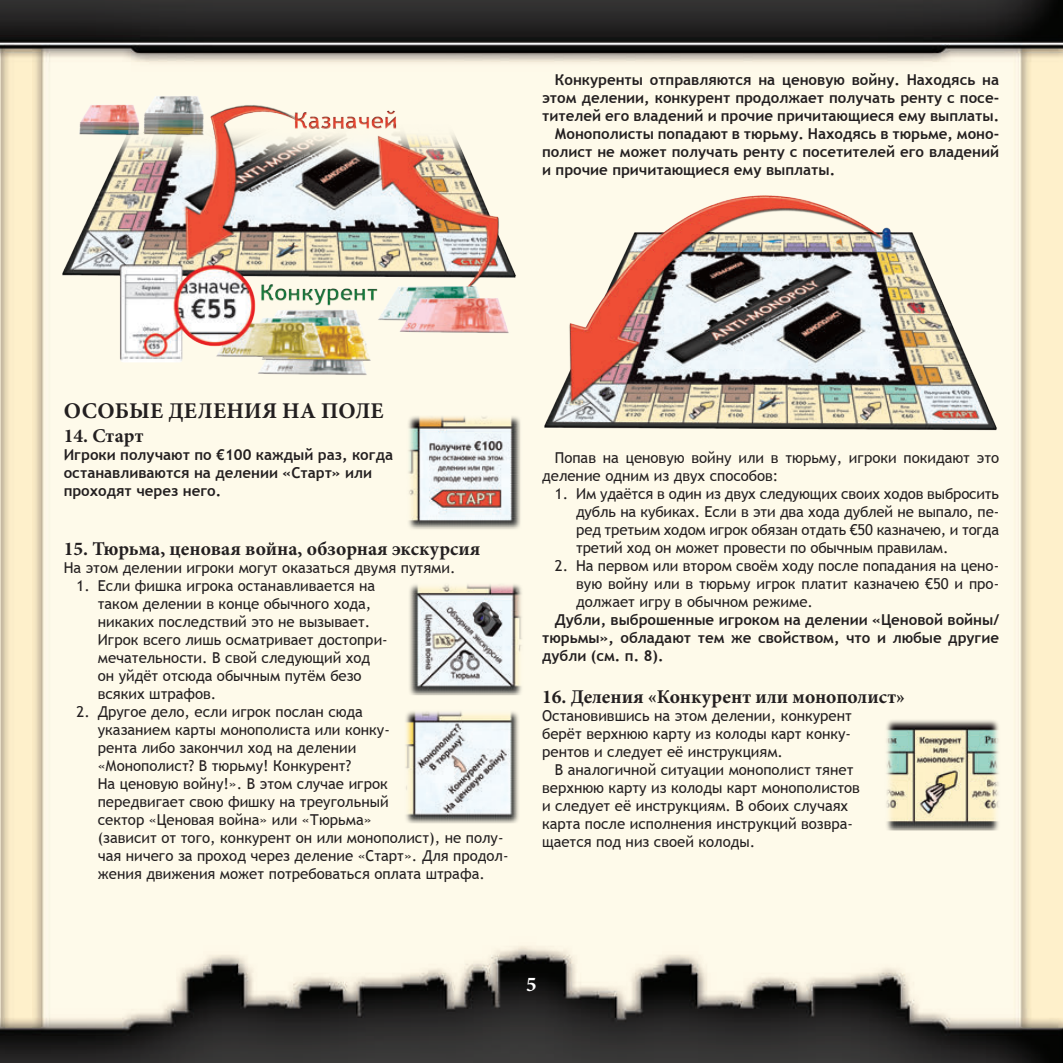
<style>
.page{position:relative;width:1063px;height:1063px;background:#fff}
.page>*{position:absolute;margin:0;border:0;box-sizing:border-box;transform-origin:0 0}
.t1{font:700 22.5px "Minion Pro";letter-spacing:.01em;color:#231f20}
.t2{font:700 21px "Minion Pro";color:#fff}
.t3{font:700 19.5px "Minion Pro";color:#231f20}
.t4{font:15px/18px "Trebuchet MS";color:#231f20}
.t5{font:700 15px/18px "Trebuchet MS";color:#231f20;text-align:justify}
</style>
<div class="page">
<img style="left:0;top:0;width:1063px;height:1063px">
<img style="left:403px;top:407px;width:123px;height:127px">
<img style="left:539px;top:82px;width:464px;height:465px">
<img style="left:57px;top:0;width:466px;height:394px">
<img style="left:403px;top:574px;width:123px;height:128px">
<img style="left:401px;top:705px;width:127px;height:123px">
<img style="left:880px;top:710px;width:123px;height:128px">
<p class="t5" style="left:542px;top:71px;width:459px;text-indent:13px">Конкуренты отправляются на ценовую войну. Находясь на этом делении, конкурент продолжает получать ренту с посе&shy;тителей его владений и прочие причитающиеся ему выплаты.</p>
<p class="t5" style="left:542px;top:125px;width:459px;text-indent:13px">Монополисты попадают в тюрьму. Находясь в тюрьме, моно&shy;полист не может получать ренту с посетителей его владений и прочие причитающиеся ему выплаты.</p>
<p class="t1" style="left:64px;top:395px;width:321px">ОСОБЫЕ ДЕЛЕНИЯ НА ПОЛЕ</p>
<p class="t3" style="left:64px;top:422px;width:81px">14. Старт</p>
<p class="t5" style="left:64px;top:446px;width:331px;text-align:left">Игроки получают по €100 каждый раз, когда останавливаются на делении «Старт» или проходят через него.</p>
<p class="t3" style="left:64px;top:535px;width:418px">15. Тюрьма, ценовая война, обзорная экскурсия</p>
<p class="t4" style="left:64px;top:559px;width:393px">На этом делении игроки могут оказаться двумя путями.</p>
<p class="t4" style="left:98px;top:577px;width:291px;text-indent:-21px">1. Если фишка игрока останавливается на таком делении в конце обычного хода, никаких последствий это не вызывает.<br>Игрок всего лишь осматривает достопри&shy;мечательности. В свой следующий ход он уйдёт отсюда обычным путём безо всяких штрафов.</p>
<p class="t4" style="left:98px;top:703px;width:412px;text-indent:-21px">2. Другое дело, если игрок послан сюда<br>указанием карты монополиста или конку-<br>рента либо закончил ход на делении<br>«Монополист? В тюрьму! Конкурент?<br>На ценовую войну!». В этом случае игрок<br>передвигает свою фишку на треугольный<br>сектор «Ценовая война» или «Тюрьма»<br>(зависит от того, конкурент он или монополист), не полу&shy;чая ничего за проход через деление «Старт». Для продол&shy;жения движения может потребоваться оплата штрафа.</p>
<p class="t4" style="left:542px;top:449px;width:459px;text-indent:13px">Попав на ценовую войну или в тюрьму, игроки покидают это деление одним из двух способов:</p>
<p class="t4" style="left:576px;top:485px;width:425px;text-align:justify;text-indent:-21px">1. Им удаётся в один из двух следующих своих ходов выбросить дубль на кубиках. Если в эти два хода дублей не выпало, пе&shy;ред третьим ходом игрок обязан отдать €50 казначею, и тогда третий ход он может провести по обычным правилам.</p>
<p class="t4" style="left:576px;top:557px;width:425px;text-align:justify;text-indent:-21px">2. На первом или втором своём ходу после попадания на цено&shy;вую войну или в тюрьму игрок платит казначею €50 и про&shy;должает игру в обычном режиме.</p>
<p class="t5" style="left:542px;top:611px;width:459px;text-indent:13px">Дубли, выброшенные игроком на делении «Ценовой войны/ тюрьмы», обладают тем же свойством, что и любые другие дубли (см. п. 8).</p>
<p class="t3" style="left:542px;top:683px;width:365px">16. Деления «Конкурент или монополист»</p>
<p class="t4" style="left:542px;top:707px;width:311px;text-align:justify">Остановившись на этом делении, конкурент берёт верхнюю карту из колоды карт конку&shy;рентов и следует её инструкциям.</p>
<p class="t4" style="left:542px;top:761px;width:319px;text-indent:13px">В аналогичной ситуации монополист тянет верхнюю карту из колоды карт монополистов и следует её инструкциям. В обоих случаях карта после исполнения инструкций возвра&shy;щается под низ своей колоды.</p>
<h2 class="t2" style="left:526px;top:969px;width:12px">5</h2>
</div>
